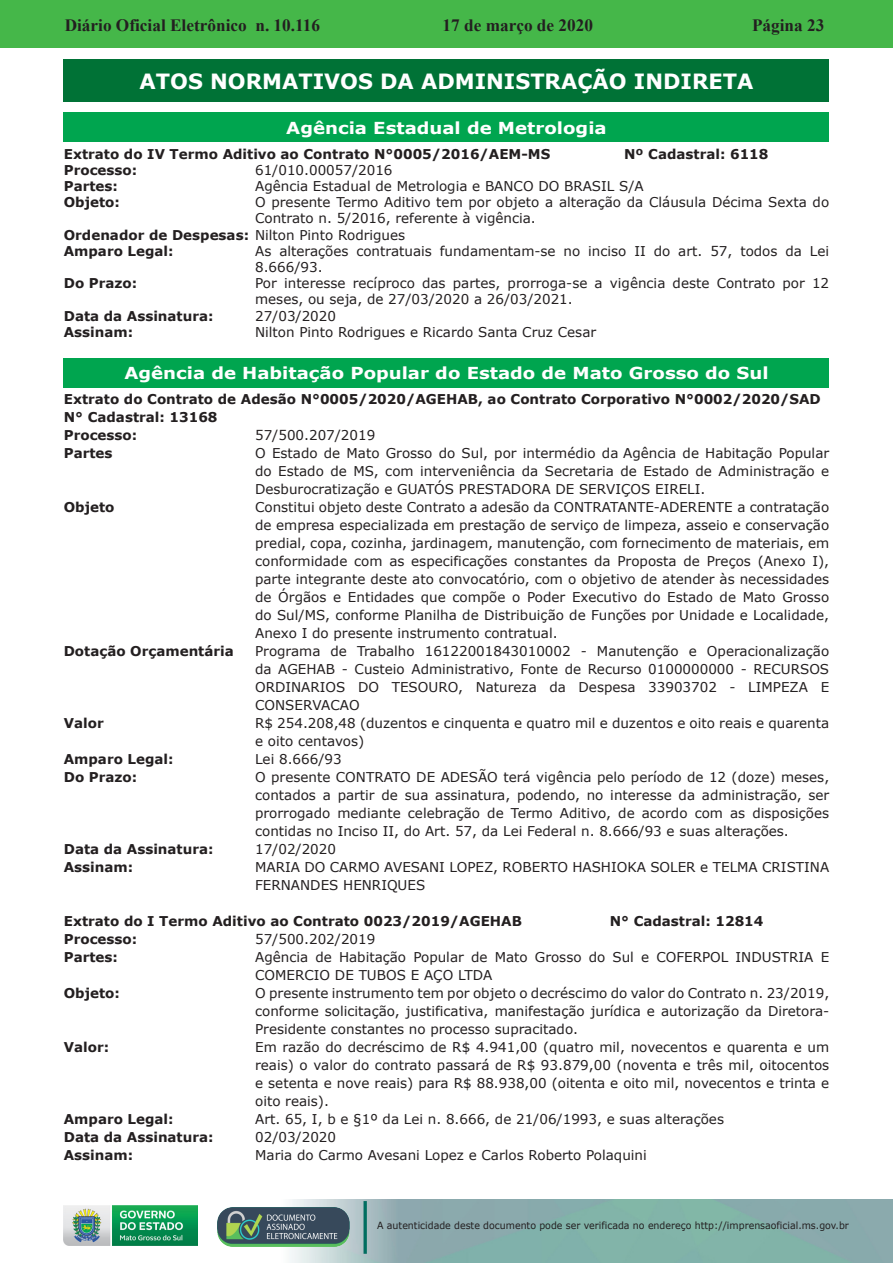
<style>
.page{position:relative;width:893px;height:1263px;background:#fff}
.page>*{position:absolute;margin:0;border:0;box-sizing:border-box;transform-origin:0 0}
.t1{font:700 21px "Verdana";color:#fff}
.t2{font:700 17.25px "Times New Roman";color:#231f20}
.t3{font:700 16.5px "Verdana";color:#fff;scale:1.1 1}
.t4{font:13.5px/18px "Verdana";color:#231f20;text-align:justify}
.t5{font:700 13.5px/18px "Verdana";color:#231f20}
.t6{font:9.9px "Verdana";color:#231f20;scale:.95 1}
.s1{font-weight:400}
</style>
<div class="page">
<div style="left:0;top:0;width:893px;height:48px;background:#45b749"></div>
<img style="left:63px;top:1199px;width:830px;height:64px">
<img style="left:364px;top:1202px;width:2px;height:51px">
<img style="left:218px;top:1207px;width:132px;height:39px">
<img style="left:64px;top:1205px;width:134px;height:41px">
<div style="left:64px;top:60px;width:765px;height:42px;background:#007236"></div>
<div style="left:64px;top:113px;width:765px;height:29px;background:#00a54f"></div>
<div style="left:64px;top:358px;width:765px;height:29px;background:#00a54f"></div>
<p class="t2" style="left:65px;top:13px;width:257px">Diário Oficial Eletrônico n. 10.116</p>
<p class="t2" style="left:443px;top:13px;width:152px">17 de março de 2020</p>
<p class="t2" style="left:752px;top:13px;width:74px">Página 23</p>
<h1 class="t1" style="left:140px;top:66px;width:615px">ATOS NORMATIVOS DA ADMINISTRAÇÃO INDIRETA</h1>
<p class="t3" style="left:286px;top:116px;width:293px">Agência Estadual de Metrologia</p>
<p class="t5" style="left:64px;top:144px;width:488px">Extrato do IV Termo Aditivo ao Contrato N°0005/2016/AEM-MS</p>
<p class="t5" style="left:624px;top:144px;width:146px">Nº Cadastral: 6118</p>
<p class="t5" style="left:64px;top:161px;width:75px">Processo:</p>
<p class="t4" style="left:255px;top:161px;width:139px">61/010.00057/2016</p>
<p class="t5" style="left:64px;top:177px;width:56px">Partes:</p>
<p class="t4" style="left:255px;top:177px;width:390px">Agência Estadual de Metrologia e BANCO DO BRASIL S/A</p>
<p class="t5" style="left:64px;top:193px;width:58px">Objeto:</p>
<p class="t4" style="left:255px;top:193px;width:576px">O presente Termo Aditivo tem por objeto a alteração da Cláusula Décima Sexta do</p>
<p class="t4" style="left:255px;top:209px;width:282px">Contrato n. 5/2016, referente à vigência.</p>
<p class="t5" style="left:64px;top:225px;width:343px">Ordenador de Despesas: <span class="s1">Nilton Pinto Rodrigues</span></p>
<p class="t5" style="left:64px;top:242px;width:111px">Amparo Legal:</p>
<p class="t4" style="left:255px;top:243px;width:576px;line-height:16.2px">As alterações contratuais fundamentam-se no inciso II do art. 57, todos da Lei<br>8.666/93.</p>
<p class="t5" style="left:64px;top:274px;width:75px">Do Prazo:</p>
<p class="t4" style="left:255px;top:275px;width:576px;line-height:16.2px">Por interesse recíproco das partes, prorroga-se a vigência deste Contrato por 12 meses, ou seja, de 27/03/2020 a 26/03/2021.</p>
<p class="t5" style="left:64px;top:306px;width:151px">Data da Assinatura:</p>
<p class="t4" style="left:255px;top:306px;width:82px">27/03/2020</p>
<p class="t5" style="left:64px;top:323px;width:71px">Assinam:</p>
<p class="t4" style="left:255px;top:323px;width:343px">Nilton Pinto Rodrigues e Ricardo Santa Cruz Cesar</p>
<p class="t3" style="left:124px;top:361px;width:587px">Agência de Habitação Popular do Estado de Mato Grosso do Sul</p>
<p class="t5" style="left:64px;top:389px;width:758px">Extrato do Contrato de Adesão N°0005/2020/AGEHAB, ao Contrato Corporativo N°0002/2020/SAD<br>N° Cadastral: 13168<br>Processo:</p>
<p class="t4" style="left:255px;top:426px;width:122px">57/500.207/2019</p>
<p class="t5" style="left:64px;top:443px;width:50px">Partes</p>
<p class="t4" style="left:255px;top:444px;width:576px">O Estado de Mato Grosso do Sul, por intermédio da Agência de Habitação Popular do Estado de MS, com interveniência da Secretaria de Estado de Administração e Desburocratização e GUATÓS PRESTADORA DE SERVIÇOS EIRELI.</p>
<p class="t5" style="left:64px;top:497px;width:52px">Objeto</p>
<p class="t4" style="left:255px;top:498px;width:576px">Constitui objeto deste Contrato a adesão da CONTRATANTE-ADERENTE a contratação de empresa especializada em prestação de serviço de limpeza, asseio e conservação predial, copa, cozinha, jardinagem, manutenção, com fornecimento de materiais, em conformidade com as especificações constantes da Proposta de Preços (Anexo I), parte integrante deste ato convocatório, com o objetivo de atender às necessidades de Órgãos e Entidades que compõe o Poder Executivo do Estado de Mato Grosso do Sul/MS, conforme Planilha de Distribuição de Funções por Unidade e Localidade, Anexo I do presente instrumento contratual.</p>
<p class="t5" style="left:64px;top:641px;width:172px">Dotação Orçamentária</p>
<p class="t4" style="left:255px;top:642px;width:576px">Programa de Trabalho 16122001843010002 - Manutenção e Operacionalização da AGEHAB - Custeio Administrativo, Fonte de Recurso 0100000000 - RECURSOS ORDINARIOS DO TESOURO, Natureza da Despesa 33903702 - LIMPEZA E CONSERVACAO</p>
<p class="t5" style="left:64px;top:713px;width:41px">Valor</p>
<p class="t4" style="left:255px;top:714px;width:576px">R$ 254.208,48 (duzentos e cinquenta e quatro mil e duzentos e oito reais e quarenta e oito centavos)</p>
<p class="t5" style="left:64px;top:749px;width:111px">Amparo Legal:</p>
<p class="t4" style="left:255px;top:750px;width:88px">Lei 8.666/93</p>
<p class="t5" style="left:64px;top:767px;width:75px">Do Prazo:</p>
<p class="t4" style="left:255px;top:768px;width:576px">O presente CONTRATO DE ADESÃO terá vigência pelo período de 12 (doze) meses, contados a partir de sua assinatura, podendo, no interesse da administração, ser prorrogado mediante celebração de Termo Aditivo, de acordo com as disposições contidas no Inciso II, do Art. 57, da Lei Federal n. 8.666/93 e suas alterações.</p>
<p class="t5" style="left:64px;top:839px;width:151px">Data da Assinatura:</p>
<p class="t4" style="left:255px;top:840px;width:82px">17/02/2020</p>
<p class="t5" style="left:64px;top:857px;width:71px">Assinam:</p>
<p class="t4" style="left:255px;top:858px;width:576px">MARIA DO CARMO AVESANI LOPEZ, ROBERTO HASHIOKA SOLER e TELMA CRISTINA<br>FERNANDES HENRIQUES</p>
<p class="t5" style="left:64px;top:911px;width:460px">Extrato do I Termo Aditivo ao Contrato 0023/2019/AGEHAB</p>
<p class="t5" style="left:610px;top:911px;width:155px">N° Cadastral: 12814</p>
<p class="t5" style="left:64px;top:929px;width:75px">Processo:</p>
<p class="t4" style="left:255px;top:930px;width:122px">57/500.202/2019</p>
<p class="t5" style="left:64px;top:947px;width:56px">Partes:</p>
<p class="t4" style="left:255px;top:948px;width:576px">Agência de Habitação Popular de Mato Grosso do Sul e COFERPOL INDUSTRIA E<br>COMERCIO DE TUBOS E AÇO LTDA</p>
<p class="t5" style="left:64px;top:983px;width:58px">Objeto:</p>
<p class="t4" style="left:255px;top:983px;width:576px">O presente instrumento tem por objeto o decréscimo do valor do Contrato n. 23/2019, conforme solicitação, justificativa, manifestação jurídica e autorização da Diretora-Presidente constantes no processo supracitado.</p>
<p class="t5" style="left:64px;top:1037px;width:47px">Valor:</p>
<p class="t4" style="left:255px;top:1037px;width:576px">Em razão do decréscimo de R$ 4.941,00 (quatro mil, novecentos e quarenta e um reais) o valor do contrato passará de R$ 93.879,00 (noventa e três mil, oitocentos e setenta e nove reais) para R$ 88.938,00 (oitenta e oito mil, novecentos e trinta e oito reais).</p>
<p class="t5" style="left:64px;top:1109px;width:111px">Amparo Legal:</p>
<p class="t4" style="left:255px;top:1109px;width:470px">Art. 65, I, b e §1º da Lei n. 8.666, de 21/06/1993, e suas alterações</p>
<p class="t5" style="left:64px;top:1127px;width:151px">Data da Assinatura:</p>
<p class="t4" style="left:255px;top:1127px;width:82px">02/03/2020</p>
<p class="t5" style="left:64px;top:1145px;width:71px">Assinam:</p>
<p class="t4" style="left:255px;top:1145px;width:393px">Maria do Carmo Avesani Lopez e Carlos Roberto Polaquini</p>
<p class="t6" style="left:377px;top:1219px;width:498px">A autenticidade deste documento pode ser verificada no endereço http://imprensaoficial.ms.gov.br</p>
</div>
